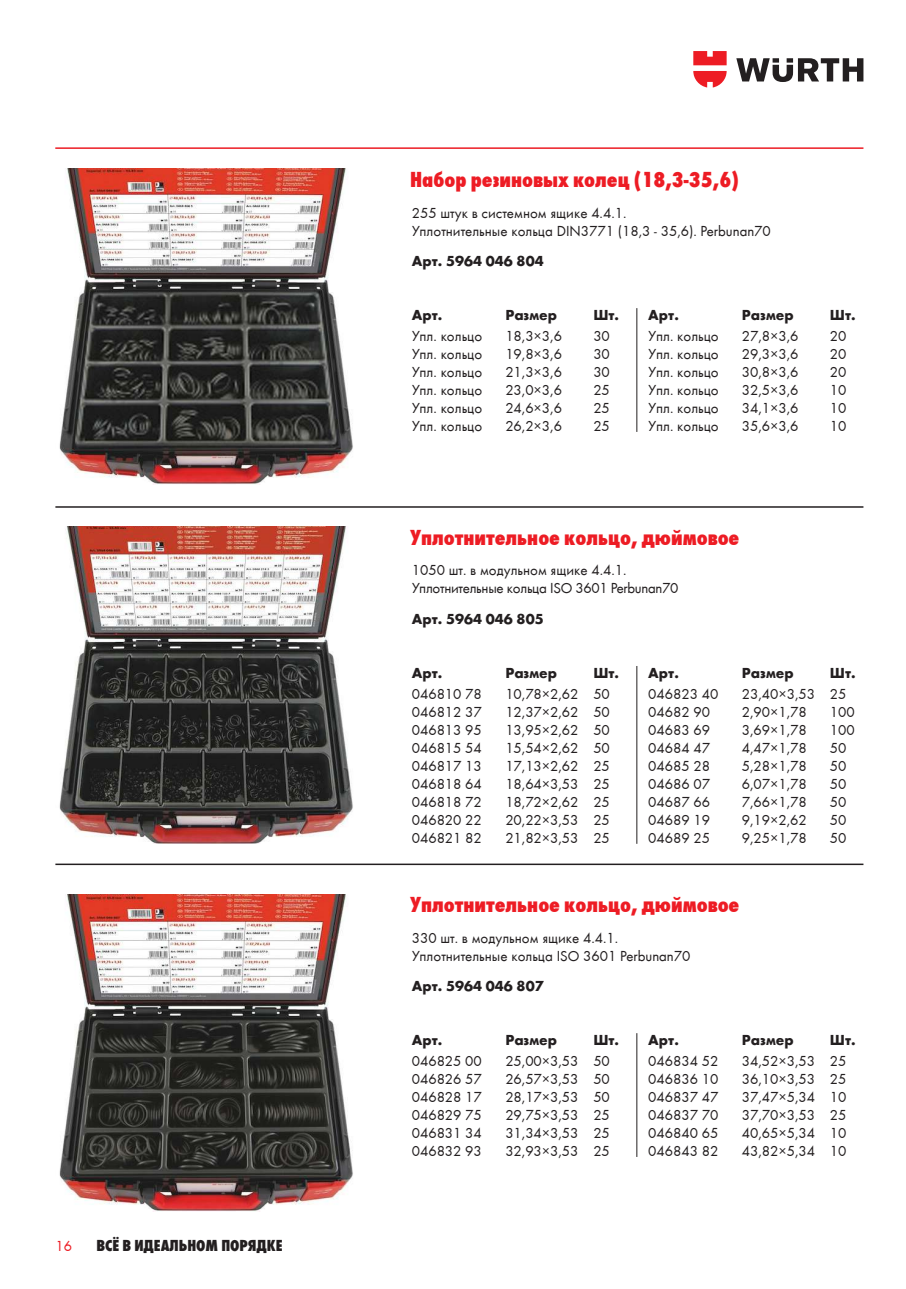
<style>
.page{position:relative;width:906px;height:1289px;background:#fff}
.page>*{position:absolute;margin:0;border:0;box-sizing:border-box;transform-origin:0 0}
.t1{font:800 condensed 22.5px "Wuerth";color:#ed1c24}
.t2{font:16.5px "Wuerth Extra Bold Cond Caps";color:#231f20}
.t3{font:15px/18px "Wuerth";color:#231f20}
.t4{font:700 15px "Wuerth";color:#231f20}
.t5{font:15px/18px "Wuerth";letter-spacing:-.02em;color:#231f20}
.t6{font:15px "Wuerth";color:#ed1c24}
</style>
<div class="page">
<hr style="left:636px;top:308px;width:1px;height:124px;background:#231f20">
<hr style="left:636px;top:666px;width:1px;height:177px;background:#231f20">
<hr style="left:636px;top:1033px;width:1px;height:123px;background:#231f20">
<hr style="left:55px;top:147px;width:808px;height:2px;background:#ed1c24">
<svg style="left:736px;top:58px;width:127px;height:24px"></svg>
<svg style="left:693px;top:51px;width:33px;height:36px"></svg>
<hr style="left:55px;top:863px;width:808px;height:2px;background:#231f20">
<hr style="left:55px;top:506px;width:808px;height:1px;background:#231f20">
<img style="left:59px;top:527px;width:294px;height:316px">
<img style="left:59px;top:894px;width:294px;height:316px">
<img style="left:59px;top:168px;width:294px;height:317px">
<p class="t6" style="left:55px;top:1235px;width:18px">16</p>
<p class="t2" style="left:97px;top:1233px;width:188px">Всё в идеальном порядке</p>
<h1 class="t1" style="left:410px;top:163px;width:330px">Набор резиновых колец (18,3-35,6)</h1>
<p class="t3" style="left:412px;top:203px;width:360px">255 штук в системном ящике 4.4.1.<br>Уплотнительные кольца DIN3771 (18,3 - 35,6). Perbunan70</p>
<p class="t4" style="left:412px;top:250px;width:133px">Арт. 5964 046 804</p>
<p class="t4" style="left:412px;top:304px;width:32px">Арт.</p>
<p class="t4" style="left:505px;top:304px;width:53px">Размер</p>
<p class="t4" style="left:593px;top:304px;width:87px">Шт. Арт.</p>
<p class="t4" style="left:742px;top:304px;width:53px">Размер</p>
<p class="t4" style="left:830px;top:304px;width:27px">Шт.</p>
<p class="t3" style="left:412px;top:326px;width:72px">Упл. кольцо</p>
<p class="t3" style="left:505px;top:326px;width:58px">18,3×3,6</p>
<p class="t3" style="left:593px;top:326px;width:18px">30</p>
<p class="t3" style="left:412px;top:344px;width:72px">Упл. кольцо</p>
<p class="t3" style="left:505px;top:344px;width:58px">19,8×3,6</p>
<p class="t3" style="left:593px;top:344px;width:18px">30</p>
<p class="t3" style="left:412px;top:362px;width:72px">Упл. кольцо</p>
<p class="t3" style="left:505px;top:362px;width:58px">21,3×3,6</p>
<p class="t3" style="left:593px;top:362px;width:18px">30</p>
<p class="t3" style="left:412px;top:380px;width:72px">Упл. кольцо</p>
<p class="t3" style="left:505px;top:380px;width:58px">23,0×3,6</p>
<p class="t3" style="left:593px;top:380px;width:18px">25</p>
<p class="t3" style="left:412px;top:398px;width:72px">Упл. кольцо</p>
<p class="t3" style="left:505px;top:398px;width:58px">24,6×3,6</p>
<p class="t3" style="left:593px;top:398px;width:18px">25</p>
<p class="t3" style="left:412px;top:416px;width:72px">Упл. кольцо</p>
<p class="t3" style="left:505px;top:416px;width:58px">26,2×3,6</p>
<p class="t3" style="left:593px;top:416px;width:18px">25</p>
<p class="t3" style="left:648px;top:326px;width:72px">Упл. кольцо</p>
<p class="t3" style="left:742px;top:326px;width:58px">27,8×3,6</p>
<p class="t3" style="left:830px;top:326px;width:18px">20</p>
<p class="t3" style="left:648px;top:344px;width:72px">Упл. кольцо</p>
<p class="t3" style="left:742px;top:344px;width:58px">29,3×3,6</p>
<p class="t3" style="left:830px;top:344px;width:18px">20</p>
<p class="t3" style="left:648px;top:362px;width:72px">Упл. кольцо</p>
<p class="t3" style="left:742px;top:362px;width:58px">30,8×3,6</p>
<p class="t3" style="left:830px;top:362px;width:18px">20</p>
<p class="t3" style="left:648px;top:380px;width:72px">Упл. кольцо</p>
<p class="t3" style="left:742px;top:380px;width:58px">32,5×3,6</p>
<p class="t3" style="left:830px;top:380px;width:18px">10</p>
<p class="t3" style="left:648px;top:398px;width:72px">Упл. кольцо</p>
<p class="t3" style="left:742px;top:398px;width:58px">34,1×3,6</p>
<p class="t3" style="left:830px;top:398px;width:18px">10</p>
<p class="t3" style="left:648px;top:416px;width:72px">Упл. кольцо</p>
<p class="t3" style="left:742px;top:416px;width:58px">35,6×3,6</p>
<p class="t3" style="left:830px;top:416px;width:18px">10</p>
<h1 class="t1" style="left:410px;top:521px;width:331px">Уплотнительное кольцо, дюймовое</h1>
<p class="t5" style="left:412px;top:560px;width:268px">1050 шт. в модульном ящике 4.4.1.<br>Уплотнительные кольца ISO 3601 Perbunan70</p>
<p class="t4" style="left:412px;top:608px;width:133px">Арт. 5964 046 805</p>
<p class="t4" style="left:412px;top:661px;width:32px">Арт.</p>
<p class="t4" style="left:505px;top:661px;width:53px">Размер</p>
<p class="t4" style="left:593px;top:661px;width:87px">Шт. Арт.</p>
<p class="t4" style="left:742px;top:661px;width:53px">Размер</p>
<p class="t4" style="left:830px;top:661px;width:27px">Шт.</p>
<p class="t3" style="left:412px;top:684px;width:72px">046810 78</p>
<p class="t3" style="left:505px;top:684px;width:106px">10,78×2,62 50</p>
<p class="t3" style="left:412px;top:702px;width:72px">046812 37</p>
<p class="t3" style="left:505px;top:702px;width:106px">12,37×2,62 50</p>
<p class="t3" style="left:412px;top:720px;width:72px">046813 95</p>
<p class="t3" style="left:505px;top:720px;width:106px">13,95×2,62 50</p>
<p class="t3" style="left:412px;top:738px;width:72px">046815 54</p>
<p class="t3" style="left:505px;top:738px;width:106px">15,54×2,62 50</p>
<p class="t3" style="left:412px;top:756px;width:72px">046817 13</p>
<p class="t3" style="left:505px;top:756px;width:106px">17,13×2,62 25</p>
<p class="t3" style="left:412px;top:774px;width:72px">046818 64</p>
<p class="t3" style="left:505px;top:774px;width:106px">18,64×3,53 25</p>
<p class="t3" style="left:412px;top:792px;width:72px">046818 72</p>
<p class="t3" style="left:505px;top:792px;width:106px">18,72×2,62 25</p>
<p class="t3" style="left:412px;top:810px;width:72px">046820 22</p>
<p class="t3" style="left:505px;top:810px;width:106px">20,22×3,53 25</p>
<p class="t3" style="left:412px;top:828px;width:72px">046821 82</p>
<p class="t3" style="left:505px;top:828px;width:106px">21,82×3,53 25</p>
<p class="t3" style="left:648px;top:684px;width:72px">046823 40</p>
<p class="t3" style="left:742px;top:684px;width:106px">23,40×3,53 25</p>
<p class="t3" style="left:648px;top:702px;width:63px">04682 90</p>
<p class="t3" style="left:742px;top:702px;width:66px">2,90×1,78</p>
<p class="t3" style="left:830px;top:702px;width:26px">100</p>
<p class="t3" style="left:648px;top:720px;width:63px">04683 69</p>
<p class="t3" style="left:742px;top:720px;width:66px">3,69×1,78</p>
<p class="t3" style="left:830px;top:720px;width:26px">100</p>
<p class="t3" style="left:648px;top:738px;width:63px">04684 47</p>
<p class="t3" style="left:742px;top:738px;width:66px">4,47×1,78</p>
<p class="t3" style="left:830px;top:738px;width:18px">50</p>
<p class="t3" style="left:648px;top:756px;width:63px">04685 28</p>
<p class="t3" style="left:742px;top:756px;width:66px">5,28×1,78</p>
<p class="t3" style="left:830px;top:756px;width:18px">50</p>
<p class="t3" style="left:648px;top:774px;width:63px">04686 07</p>
<p class="t3" style="left:742px;top:774px;width:66px">6,07×1,78</p>
<p class="t3" style="left:830px;top:774px;width:18px">50</p>
<p class="t3" style="left:648px;top:792px;width:63px">04687 66</p>
<p class="t3" style="left:742px;top:792px;width:66px">7,66×1,78</p>
<p class="t3" style="left:830px;top:792px;width:18px">50</p>
<p class="t3" style="left:648px;top:810px;width:63px">04689 19</p>
<p class="t3" style="left:742px;top:810px;width:66px">9,19×2,62</p>
<p class="t3" style="left:830px;top:810px;width:18px">50</p>
<p class="t3" style="left:648px;top:828px;width:63px">04689 25</p>
<p class="t3" style="left:742px;top:828px;width:66px">9,25×1,78</p>
<p class="t3" style="left:830px;top:828px;width:18px">50</p>
<h1 class="t1" style="left:410px;top:888px;width:331px">Уплотнительное кольцо, дюймовое</h1>
<p class="t3" style="left:412px;top:927px;width:280px">330 шт. в модульном ящике 4.4.1.<br>Уплотнительные кольца ISO 3601 Perbunan70</p>
<p class="t4" style="left:412px;top:975px;width:133px">Арт. 5964 046 807</p>
<p class="t4" style="left:412px;top:1028px;width:32px">Арт.</p>
<p class="t4" style="left:505px;top:1028px;width:53px">Размер</p>
<p class="t4" style="left:593px;top:1028px;width:87px">Шт. Арт.</p>
<p class="t4" style="left:742px;top:1028px;width:53px">Размер</p>
<p class="t4" style="left:830px;top:1028px;width:27px">Шт.</p>
<p class="t3" style="left:412px;top:1051px;width:72px">046825 00</p>
<p class="t3" style="left:505px;top:1051px;width:106px">25,00×3,53 50</p>
<p class="t3" style="left:412px;top:1069px;width:72px">046826 57</p>
<p class="t3" style="left:505px;top:1069px;width:106px">26,57×3,53 50</p>
<p class="t3" style="left:412px;top:1087px;width:72px">046828 17</p>
<p class="t3" style="left:505px;top:1087px;width:106px">28,17×3,53 50</p>
<p class="t3" style="left:412px;top:1105px;width:72px">046829 75</p>
<p class="t3" style="left:505px;top:1105px;width:106px">29,75×3,53 25</p>
<p class="t3" style="left:412px;top:1123px;width:72px">046831 34</p>
<p class="t3" style="left:505px;top:1123px;width:106px">31,34×3,53 25</p>
<p class="t3" style="left:412px;top:1141px;width:72px">046832 93</p>
<p class="t3" style="left:505px;top:1141px;width:106px">32,93×3,53 25</p>
<p class="t3" style="left:648px;top:1051px;width:72px">046834 52</p>
<p class="t3" style="left:742px;top:1051px;width:106px">34,52×3,53 25</p>
<p class="t3" style="left:648px;top:1069px;width:72px">046836 10</p>
<p class="t3" style="left:742px;top:1069px;width:106px">36,10×3,53 25</p>
<p class="t3" style="left:648px;top:1087px;width:72px">046837 47</p>
<p class="t3" style="left:742px;top:1087px;width:106px">37,47×5,34 10</p>
<p class="t3" style="left:648px;top:1105px;width:72px">046837 70</p>
<p class="t3" style="left:742px;top:1105px;width:106px">37,70×3,53 25</p>
<p class="t3" style="left:648px;top:1123px;width:72px">046840 65</p>
<p class="t3" style="left:742px;top:1123px;width:106px">40,65×5,34 10</p>
<p class="t3" style="left:648px;top:1141px;width:72px">046843 82</p>
<p class="t3" style="left:742px;top:1141px;width:106px">43,82×5,34 10</p>
</div>
